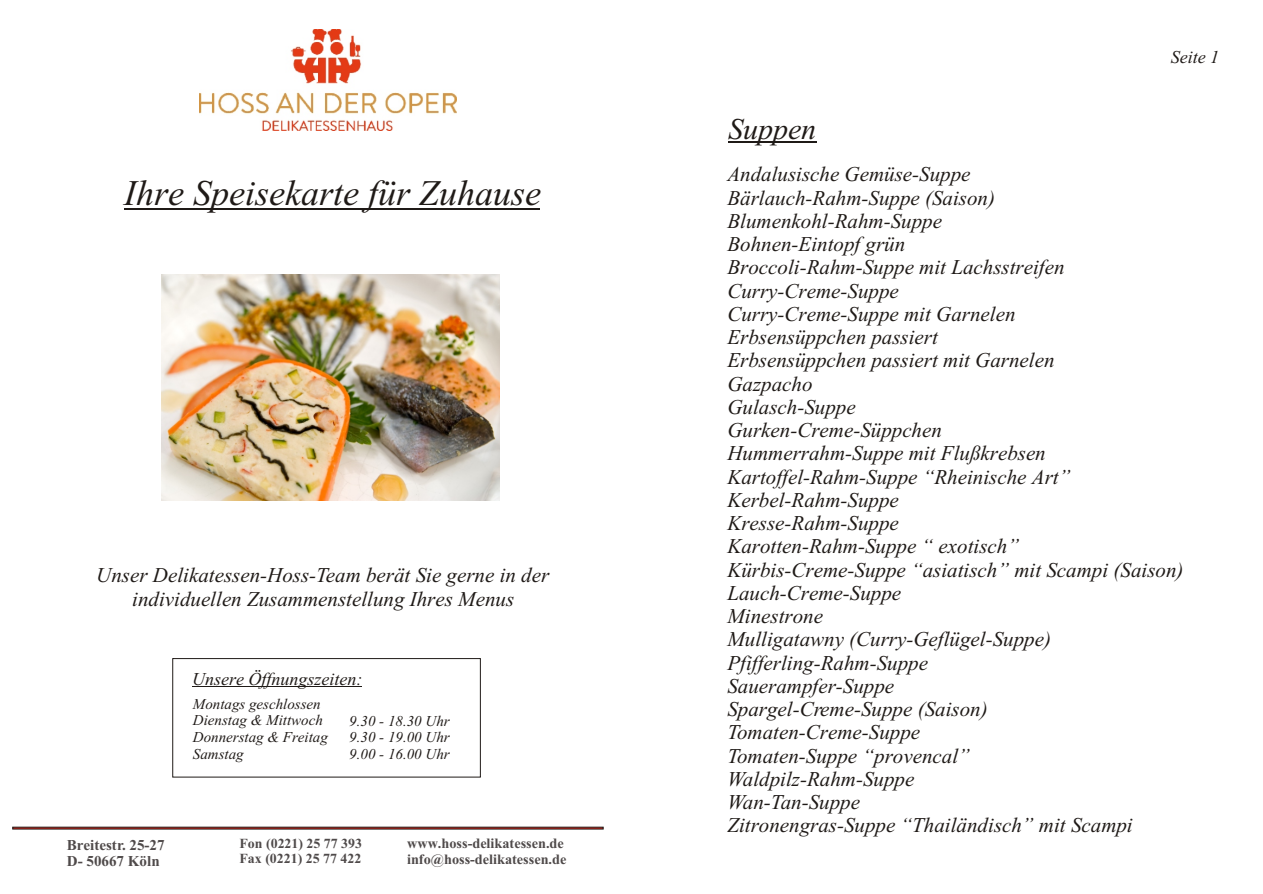
<style>
.page{position:relative;width:1263px;height:894px;background:#fff}
.page>*{position:absolute;margin:0;border:0;box-sizing:border-box;transform-origin:0 0}
.t1{font:italic 36px "Times New Roman";color:#1f1a17}
.t2{font:italic 30px "Times New Roman";color:#1f1a17}
.t3{font:italic 21px/23.2px "Times New Roman";color:#1f1a17;text-align:center}
.t4{font:italic 18px "Times New Roman";color:#1f1a17}
.t5{font:italic 15px/16.6px "Times New Roman";color:#1f1a17}
.t6{font:700 15px/16.6px "Times New Roman";color:#4f4a4a}
.t7{font:700 14.25px/15.8px "Times New Roman";color:#4f4a4a}
.t8{font:700 13.95px/15.5px "Times New Roman";color:#4f4a4a}
</style>
<div class="page">
<hr style="left:124px;top:208px;width:416px;height:2px;background:#1f1a17">
<hr style="left:192px;top:686px;width:170px;height:1px;background:#1f1a17">
<div style="left:172px;top:658px;width:309px;height:119px;border:1px solid #1f1a17"></div>
<img style="left:161px;top:274px;width:338px;height:226px">
<img style="left:200px;top:29px;width:257px;height:102px">
<hr style="left:728px;top:141px;width:88px;height:2px;background:#1f1a17">
<hr style="left:13px;top:827px;width:590px;height:2px;background:#d9261c">
<h1 class="t1" style="left:124px;top:180px;width:418px">Ihre Speisekarte für Zuhause</h1>
<p class="t3" style="left:96px;top:566px;width:454px">Unser Delikatessen-Hoss-Team berät Sie gerne in der individuellen Zusammenstellung Ihres Menus</p>
<p class="t4" style="left:192px;top:672px;width:172px">Unsere Öffnungszeiten:</p>
<p class="t5" style="left:193px;top:697px;width:136px">Montags geschlossen<br>Dienstag &amp; Mittwoch<br>Donnerstag &amp; Freitag<br>Samstag</p>
<p class="t5" style="left:349px;top:714px;width:102px;text-align:justify">9.30 - 18.30 Uhr 9.30 - 19.00 Uhr 9.00 - 16.00 Uhr</p>
<p class="t6" style="left:67px;top:838px;width:99px">Breitestr. 25-27<br>D- 50667 Köln</p>
<p class="t8" style="left:239px;top:837px;width:124px">Fon (0221) 25 77 393<br>Fax (0221) 25 77 422</p>
<p class="t7" style="left:407px;top:837px;width:161px">www.hoss-delikatessen.de info@hoss-delikatessen.de</p>
<p class="t4" style="left:1171px;top:51px;width:50px">Seite 1</p>
<h2 class="t2" style="left:728px;top:118px;width:90px">Suppen</h2>
<p class="t3" style="left:727px;top:165px;width:458px;text-align:left">Andalusische Gemüse-Suppe<br>Bärlauch-Rahm-Suppe (Saison)<br>Blumenkohl-Rahm-Suppe<br>Bohnen-Eintopf grün<br>Broccoli-Rahm-Suppe mit Lachsstreifen<br>Curry-Creme-Suppe<br>Curry-Creme-Suppe mit Garnelen<br>Erbsensüppchen passiert<br>Erbsensüppchen passiert mit Garnelen<br>Gazpacho<br>Gulasch-Suppe<br>Gurken-Creme-Süppchen<br>Hummerrahm-Suppe mit Flußkrebsen<br>Kartoffel-Rahm-Suppe “Rheinische Art”<br>Kerbel-Rahm-Suppe<br>Kresse-Rahm-Suppe<br>Karotten-Rahm-Suppe “ exotisch”<br>Kürbis-Creme-Suppe “asiatisch” mit Scampi (Saison)<br>Lauch-Creme-Suppe<br>Minestrone<br>Mulligatawny (Curry-Geflügel-Suppe)<br>Pfifferling-Rahm-Suppe<br>Sauerampfer-Suppe<br>Spargel-Creme-Suppe (Saison)<br>Tomaten-Creme-Suppe<br>Tomaten-Suppe “provencal”<br>Waldpilz-Rahm-Suppe<br>Wan-Tan-Suppe<br>Zitronengras-Suppe “Thailändisch” mit Scampi</p>
</div>
